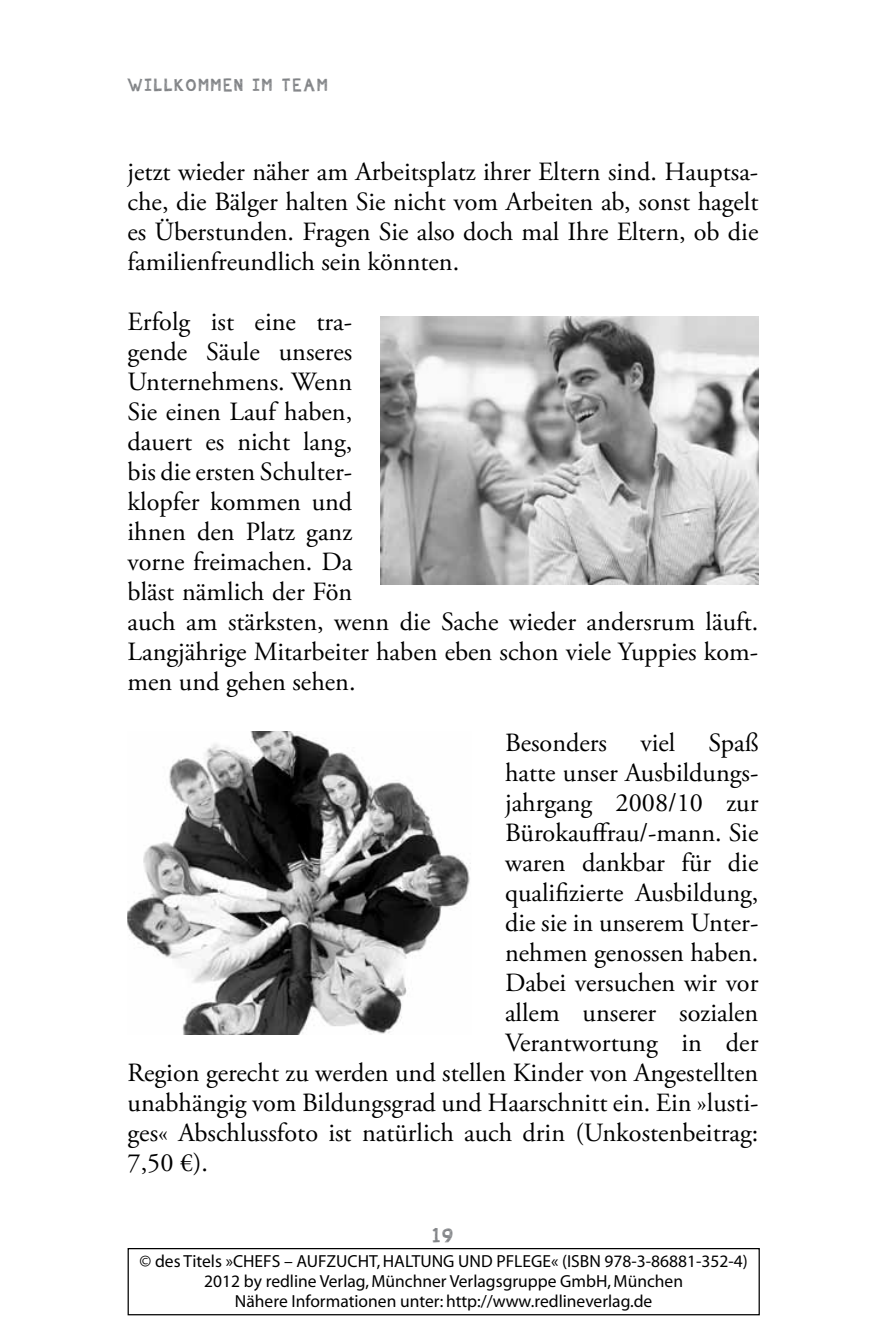
<style>
.page{position:relative;width:886px;height:1326px;background:#fff}
.page>*{position:absolute;margin:0;border:0;box-sizing:border-box;transform-origin:0 0}
.t1{font:26.25px/30px "Adobe Garamond Pro";color:#000;text-align:justify}
.t2{font:20px "appleberry";color:#808285}
.t3{font:17.5px/20px "Myriad MM 400 600";color:#000;text-align:center}
.t4{font:17.5px "appleberry";letter-spacing:.13em;color:#808285}
</style>
<div class="page">
<div style="left:128px;top:1247px;width:632px;height:68px;border:1px solid #000"></div>
<img style="left:381px;top:316px;width:377px;height:268px">
<img style="left:128px;top:731px;width:343px;height:303px">
<p class="t4" style="left:128px;top:72px;width:30px">WILLKOMMEN</p>
<p class="t4" style="left:253px;top:72px;width:75px">IM TEAM</p>
<p class="t1" style="left:128px;top:158px;width:632px">jetzt wieder näher am Arbeitsplatz ihrer Eltern sind. Hauptsa&shy;che, die Bälger halten Sie nicht vom Arbeiten ab, sonst hagelt es Überstunden. Fragen Sie also doch mal Ihre Eltern, ob die familienfreundlich sein könnten.</p>
<p class="t1" style="left:128px;top:308px;width:632px;text-align:left">Erfolg ist eine tra-<br>gende Säule unseres<br>Unternehmens. Wenn<br>Sie einen Lauf haben,<br>dauert es nicht lang,<br>bis die ersten Schulter-<br>klopfer kommen und<br>ihnen den Platz ganz<br>vorne freimachen. Da<br>bläst nämlich der Fön<br>auch am stärksten, wenn die Sache wieder andersrum läuft.<br>Langjährige Mitarbeiter haben eben schon viele Yuppies kom&shy;men und gehen sehen.</p>
<p class="t1" style="left:505px;top:728px;width:104px">Besonders</p>
<p class="t1" style="left:640px;top:728px;width:36px">viel</p>
<p class="t1" style="left:708px;top:728px;width:51px">Spaß</p>
<p class="t1" style="left:505px;top:758px;width:255px">hatte unser Ausbildungs-</p>
<p class="t1" style="left:505px;top:788px;width:255px">jahrgang 2008/10 zur</p>
<p class="t1" style="left:505px;top:818px;width:255px">Bürokauffrau/-mann. Sie</p>
<p class="t1" style="left:505px;top:848px;width:255px">waren dankbar für die</p>
<p class="t1" style="left:505px;top:878px;width:255px">qualifizierte Ausbildung,</p>
<p class="t1" style="left:505px;top:908px;width:255px">die sie in unserem Unter-</p>
<p class="t1" style="left:505px;top:938px;width:255px">nehmen genossen haben.</p>
<p class="t1" style="left:505px;top:968px;width:255px">Dabei versuchen wir vor</p>
<p class="t1" style="left:505px;top:998px;width:255px">allem unserer sozialen</p>
<p class="t1" style="left:505px;top:1028px;width:255px">Verantwortung in der</p>
<p class="t1" style="left:128px;top:1058px;width:632px">Region gerecht zu werden und stellen Kinder von Angestellten</p>
<p class="t1" style="left:128px;top:1088px;width:632px">unabhängig vom Bildungsgrad und Haarschnitt ein. Ein »lusti-</p>
<p class="t1" style="left:128px;top:1118px;width:632px">ges« Abschlussfoto ist natürlich auch drin (Unkostenbeitrag:</p>
<p class="t1" style="left:128px;top:1148px;width:82px">7,50 €).</p>
<p class="t2" style="left:433px;top:1220px;width:22px">19</p>
<p class="t3" style="left:139px;top:1252px;width:610px">© des Titels »Chefs – Aufzucht, Haltung und Pflege« (ISBN 978-3-86881-352-4)<br>2012 by redline Verlag, Münchner Verlagsgruppe GmbH, München<br>Nähere Informationen unter: http://www.redlineverlag.de</p>
</div>
